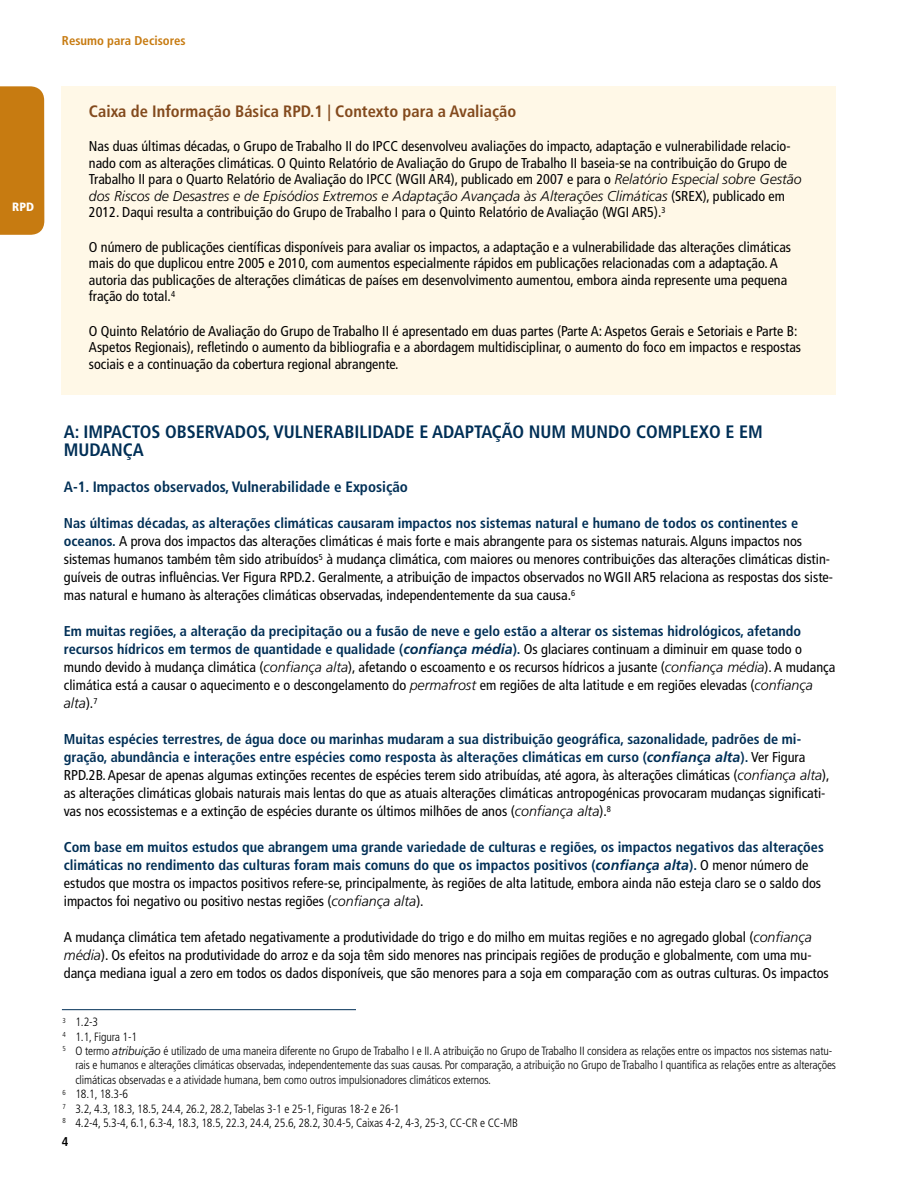
<style>
.page{position:relative;width:915px;height:1191px;background:#fff}
.page>*{position:absolute;margin:0;border:0;box-sizing:border-box;transform-origin:0 0}
.t1{font:700 condensed 18px/18px "Frutiger LT Std";color:#002f56}
.t2{font:700 condensed 16.5px "Frutiger LT Std";color:#834a1d}
.t3{font:700 condensed 15px "Frutiger LT Std";color:#002f56}
.t4{font:condensed 14.25px/18px "Frutiger";color:#000}
.t5{font:700 condensed 14.25px/18px "Frutiger LT Std";color:#002f56}
.t6{font:italic 300 14.25px "Frutiger LT Std";color:#000}
.t7{font:700 condensed 12.75px "Frutiger LT Std";color:#c77b11}
.t8{font:700 condensed 12.75px "Frutiger LT Std";color:#000}
.t9{font:300 condensed 12px "Frutiger";letter-spacing:-.01em;color:#000}
.t10{font:900 condensed 12px "Frutiger";color:#fff}
.s1{font-family:"Frutiger LT Std";font-weight:300;font-style:italic;font-stretch:normal}
.s2{font-family:"Frutiger";font-weight:400;font-style:normal;font-stretch:condensed}
.s3{font-family:"Frutiger LT Std";font-weight:700;color:#002f56}
.s4{font-family:"Frutiger";font-style:italic;font-stretch:normal}
.s5{font-family:"Frutiger";font-weight:400;color:#000}
.s6{font-family:"Frutiger LT Std";font-style:italic;font-stretch:normal}
</style>
<div class="page">
<div style="left:0;top:86px;width:44px;height:149px;background:#c77b11"></div>
<div style="left:62px;top:86px;width:773px;height:309px;background:#fff8e7"></div>
<hr style="left:62px;top:1009px;width:294px;height:1px;background:#002f56">
<p class="t10" style="left:12px;top:200px;width:23px">RPD</p>
<p class="t7" style="left:62px;top:33px;width:125px">Resumo para Decisores</p>
<p class="t2" style="left:89px;top:101px;width:428px">Caixa de Informação Básica RPD.1 | Contexto para a Avaliação</p>
<p class="t4" style="left:89px;top:138px;width:714px;line-height:16.5px">Nas duas últimas décadas, o Grupo de Trabalho II do IPCC desenvolveu avaliações do impacto, adaptação e vulnerabilidade relacio&shy;nado com as alterações climáticas. O Quinto Relatório de Avaliação do Grupo de Trabalho II baseia-se na contribuição do Grupo de<br>Trabalho II para o Quarto Relatório de Avaliação do IPCC (WGII AR4), publicado em 2007 e para o <span class="s1">Relatório Especial sobre Gestão</span></p>
<p class="t6" style="left:89px;top:188px;width:697px">dos Riscos de Desastres e de Episódios Extremos e Adaptação Avançada às Alterações Climáticas <span class="s2">(SREX), publicado em</span></p>
<p class="t4" style="left:89px;top:203px;width:577px">2012. Daqui resulta a contribuição do Grupo de Trabalho I para o Quinto Relatório de Avaliação (WGI AR5).<sup>3</sup></p>
<p class="t4" style="left:89px;top:239px;width:703px;line-height:16.5px">O número de publicações científicas disponíveis para avaliar os impactos, a adaptação e a vulnerabilidade das alterações climáticas mais do que duplicou entre 2005 e 2010, com aumentos especialmente rápidos em publicações relacionadas com a adaptação. A autoria das publicações de alterações climáticas de países em desenvolvimento aumentou, embora ainda represente uma pequena fração do total.<sup>4</sup></p>
<p class="t4" style="left:89px;top:323px;width:713px;line-height:16.5px">O Quinto Relatório de Avaliação do Grupo de Trabalho II é apresentado em duas partes (Parte A: Aspetos Gerais e Setoriais e Parte B:<br>Aspetos Regionais), refletindo o aumento da bibliografia e a abordagem multidisciplinar, o aumento do foco em impactos e respostas sociais e a continuação da cobertura regional abrangente.</p>
<p class="t1" style="left:64px;top:423px;width:700px">A: IMPACTOS OBSERVADOS, VULNERABILIDADE E ADAPTAÇÃO NUM MUNDO COMPLEXO E EM<br>MUDANÇA</p>
<p class="t3" style="left:64px;top:478px;width:345px">A-1. Impactos observados, Vulnerabilidade e Exposição</p>
<p class="t5" style="left:64px;top:514px;width:735px">Nas últimas décadas, as alterações climáticas causaram impactos nos sistemas natural e humano de todos os continentes e</p>
<p class="t4" style="left:64px;top:532px;width:770px"><span class="s3">oceanos.</span> A prova dos impactos das alterações climáticas é mais forte e mais abrangente para os sistemas naturais. Alguns impactos nos sistemas humanos também têm sido atribuídos<sup>5</sup> à mudança climática, com maiores ou menores contribuições das alterações climáticas distin&shy;guíveis de outras influências. Ver Figura RPD.2. Geralmente, a atribuição de impactos observados no WGII AR5 relaciona as respostas dos siste&shy;mas natural e humano às alterações climáticas observadas, independentemente da sua causa.<sup>6</sup></p>
<p class="t5" style="left:64px;top:622px;width:739px">Em muitas regiões, a alteração da precipitação ou a fusão de neve e gelo estão a alterar os sistemas hidrológicos, afetando recursos hídricos em termos de quantidade e qualidade (<span class="s4">confiança média</span>). <span class="s5">Os glaciares continuam a diminuir em quase todo o</span></p>
<p class="t4" style="left:64px;top:658px;width:772px">mundo devido à mudança climática (<span class="s1">confiança alta</span>), afetando o escoamento e os recursos hídricos a jusante (<span class="s1">confiança média</span>). A mudança climática está a causar o aquecimento e o descongelamento do <span class="s1">permafrost</span> em regiões de alta latitude e em regiões elevadas (<span class="s1">confiança</span></p>
<p class="t6" style="left:64px;top:695px;width:35px">alta<span class="s2">).</span><sup>7</sup></p>
<p class="t5" style="left:64px;top:730px;width:742px">Muitas espécies terrestres, de água doce ou marinhas mudaram a sua distribuição geográfica, sazonalidade, padrões de mi&shy;gração, abundância e interações entre espécies como resposta às alterações climáticas em curso (<span class="s4">confiança alta</span>). <span class="s5">Ver Figura</span></p>
<p class="t4" style="left:64px;top:766px;width:767px">RPD.2B. Apesar de apenas algumas extinções recentes de espécies terem sido atribuídas, até agora, às alterações climáticas (<span class="s1">confiança alta</span>), as alterações climáticas globais naturais mais lentas do que as atuais alterações climáticas antropogénicas provocaram mudanças significati&shy;vas nos ecossistemas e a extinção de espécies durante os últimos milhões de anos (<span class="s1">confiança alta</span>).<sup>8</sup></p>
<p class="t5" style="left:64px;top:838px;width:761px">Com base em muitos estudos que abrangem uma grande variedade de culturas e regiões, os impactos negativos das alterações climáticas no rendimento das culturas foram mais comuns do que os impactos positivos (<span class="s4">confiança alta</span>). <span class="s5">O menor número de</span></p>
<p class="t4" style="left:64px;top:874px;width:758px">estudos que mostra os impactos positivos refere-se, principalmente, às regiões de alta latitude, embora ainda não esteja claro se o saldo dos impactos foi negativo ou positivo nestas regiões (<span class="s1">confiança alta</span>).</p>
<p class="t4" style="left:64px;top:928px;width:766px">A mudança climática tem afetado negativamente a produtividade do trigo e do milho em muitas regiões e no agregado global (<span class="s1">confiança média</span>). Os efeitos na produtividade do arroz e da soja têm sido menores nas principais regiões de produção e globalmente, com uma mu&shy;dança mediana igual a zero em todos os dados disponíveis, que são menores para a soja em comparação com as outras culturas. Os impactos</p>
<p class="t9" style="left:62px;top:1015px;width:37px"><sup>3</sup> 1.2-3</p>
<p class="t9" style="left:62px;top:1029px;width:76px"><sup>4</sup> 1.1, Figura 1-1</p>
<p class="t9" style="left:62px;top:1044px;width:771px"><sup>5</sup> O termo <span class="s6">atribuição</span> é utilizado de uma maneira diferente no Grupo de Trabalho I e II. A atribuição no Grupo de Trabalho II considera as relações entre os impactos nos sistemas natu-</p>
<p class="t9" style="left:75px;top:1058px;width:761px">rais e humanos e alterações climáticas observadas, independentemente das suas causas. Por comparação, a atribuição no Grupo de Trabalho I quantifica as relações entre as alterações</p>
<p class="t9" style="left:75px;top:1072px;width:417px">climáticas observadas e a atividade humana, bem como outros impulsionadores climáticos externos.</p>
<p class="t9" style="left:62px;top:1087px;width:67px"><sup>6</sup> 18.1, 18.3-6</p>
<p class="t9" style="left:62px;top:1101px;width:338px"><sup>7</sup> 3.2, 4.3, 18.3, 18.5, 24.4, 26.2, 28.2, Tabelas 3-1 e 25-1, Figuras 18-2 e 26-1</p>
<p class="t9" style="left:62px;top:1116px;width:457px"><sup>8</sup> 4.2-4, 5.3-4, 6.1, 6.3-4, 18.3, 18.5, 22.3, 24.4, 25.6, 28.2, 30.4-5, Caixas 4-2, 4-3, 25-3, CC-CR e CC-MB</p>
<p class="t8" style="left:62px;top:1133px;width:8px">4</p>
</div>
